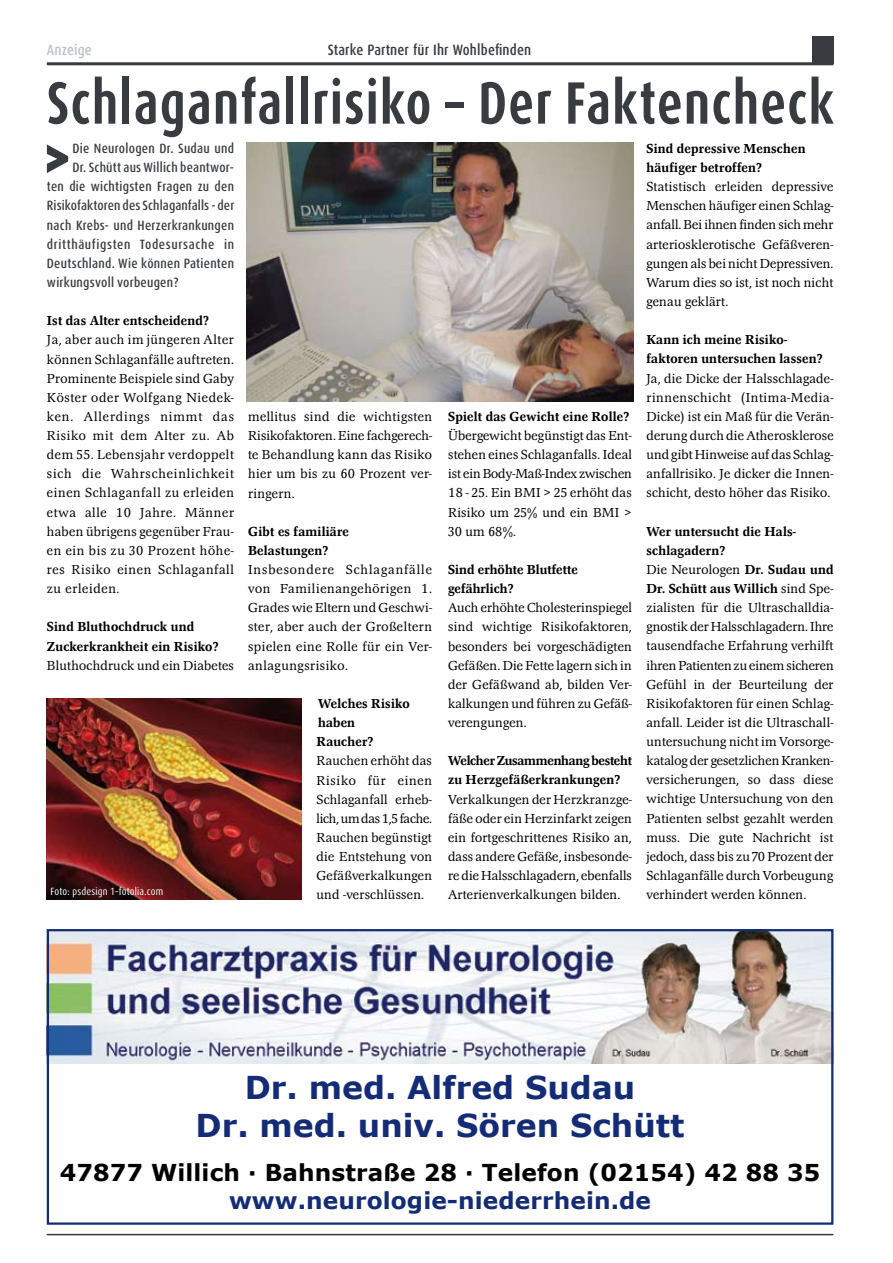
<style>
.page{position:relative;width:893px;height:1263px;background:#fff}
.page>*{position:absolute;margin:0;border:0;box-sizing:border-box;transform-origin:0 0}
.t1{font:700 condensed 60px "Dax OT";letter-spacing:.025em;color:#383c40;scale:.9 1}
.t2{font:700 31.5px/37.8px "Verdana";color:#142c76;text-align:center}
.t3{font:700 23.25px "Verdana";letter-spacing:.005em;color:#000}
.t4{font:700 23.25px "Verdana";letter-spacing:.005em;color:#142c76}
.t5{font:500 15px "Dax Condensed";letter-spacing:.01em;color:#383c40}
.t6{font:500 15px "Dax Condensed";letter-spacing:.01em;color:#bdc2c5}
.t7{font:300 13.5px/19.2px "Magna EF";letter-spacing:.02em;color:#000;text-align:justify}
.t8{font:700 13.5px/19.2px "Magna EF";letter-spacing:.02em;color:#000}
.t9{font:500 condensed 13.5px "Dax OT";letter-spacing:.02em;color:#383c40}
.t10{font:700 13.5px/19.2px "Magna EF";letter-spacing:-.015em;color:#000}
.t11{font:500 condensed 13.5px "Dax OT";letter-spacing:.045em;color:#383c40}
.t12{font:condensed 10.5px "Dax OT";letter-spacing:.02em;color:#fff}
.s1{font-weight:700}
</style>
<div class="page">
<hr style="left:47px;top:1234px;width:786px;height:1px;background:#383c40">
<div style="left:812px;top:36px;width:21px;height:28px;background:#383c40"></div>
<hr style="left:47px;top:62px;width:786px;height:3px;background:#383c40">
<svg style="left:47px;top:144px;width:21px;height:29px"></svg>
<img style="left:50px;top:932px;width:780px;height:131px">
<div style="left:47px;top:929px;width:786px;height:296px;border:2px solid #142c76"></div>
<img style="left:247px;top:142px;width:387px;height:260px">
<img style="left:47px;top:698px;width:255px;height:201px">
<p class="t6" style="left:47px;top:42px;width:47px">Anzeige</p>
<p class="t5" style="left:328px;top:42px;width:205px">Starke Partner für Ihr Wohlbefinden</p>
<h1 class="t1" style="left:47px;top:64px;width:876px">Schlaganfallrisiko – Der Faktencheck</h1>
<p class="t9" style="left:72px;top:140px;width:163px">Die Neurologen Dr. Sudau und</p>
<p class="t9" style="left:72px;top:159px;width:163px">Dr. Schütt aus Willich beantwor-</p>
<p class="t9" style="left:47px;top:178px;width:189px">ten die wichtigsten Fragen zu den</p>
<p class="t9" style="left:47px;top:197px;width:189px">Risikofaktoren des Schlaganfalls - der</p>
<p class="t9" style="left:47px;top:216px;width:189px">nach Krebs- und Herzerkrankungen</p>
<p class="t11" style="left:47px;top:235px;width:189px">dritthäufigsten Todesursache in</p>
<p class="t9" style="left:47px;top:255px;width:189px">Deutschland. Wie können Patienten</p>
<p class="t9" style="left:47px;top:274px;width:133px">wirkungsvoll vorbeugen?</p>
<p class="t8" style="left:47px;top:312px;width:164px">Ist das Alter entscheidend?</p>
<p class="t7" style="left:47px;top:331px;width:189px">Ja, aber auch im jüngeren Alter können Schlaganfälle auftreten.<br>Prominente Beispiele sind Gaby Köster oder Wolfgang Niedec&shy;ken. Allerdings nimmt das Risiko mit dem Alter zu. Ab dem 55. Lebensjahr verdoppelt sich die Wahrscheinlichkeit einen Schlaganfall zu erleiden etwa alle 10 Jahre. Männer haben übrigens gegenüber Frau&shy;en ein bis zu 30 Prozent höhe&shy;res Risiko einen Schlaganfall zu erleiden.</p>
<p class="t8" style="left:47px;top:618px;width:173px">Sind Bluthochdruck und<br>Zuckerkrankheit ein Risiko?</p>
<p class="t7" style="left:47px;top:656px;width:188px">Bluthochdruck und ein Diabetes</p>
<p class="t12" style="left:50px;top:885px;width:114px">Foto: psdesign 1–fotolia.com</p>
<p class="t7" style="left:248px;top:407px;width:185px">mellitus sind die wichtigsten Risikofaktoren. Eine fachgerech&shy;te Behandlung kann das Risiko hier um bis zu 60 Prozent ver&shy;ringern.</p>
<p class="t8" style="left:248px;top:522px;width:102px">Gibt es familiäre<br>Belastungen?</p>
<p class="t7" style="left:248px;top:560px;width:185px">Insbesondere Schlaganfälle von Familienangehörigen 1.<br>Grades wie Eltern und Geschwi&shy;ster, aber auch der Großeltern spielen eine Rolle für ein Ver&shy;anlagungsrisiko.</p>
<p class="t8" style="left:316px;top:694px;width:95px">Welches Risiko haben<br>Raucher?</p>
<p class="t7" style="left:316px;top:752px;width:117px">Rauchen erhöht das Risiko für einen Schlaganfall erheb&shy;lich, um das 1,5 fache.<br>Rauchen begünstigt die Entstehung von Gefäßverkalkungen und -verschlüssen.</p>
<p class="t8" style="left:448px;top:407px;width:183px">Spielt das Gewicht eine Rolle?</p>
<p class="t7" style="left:448px;top:426px;width:185px">Übergewicht begünstigt das Ent&shy;stehen eines Schlaganfalls. Ideal ist ein Body-Maß-Index zwischen 18 - 25. Ein BMI &gt; 25 erhöht das Risiko um 25% und ein BMI &gt; 30 um 68%.</p>
<p class="t8" style="left:448px;top:560px;width:131px">Sind erhöhte Blutfette gefährlich?</p>
<p class="t7" style="left:448px;top:599px;width:185px">Auch erhöhte Cholesterinspiegel sind wichtige Risikofaktoren, besonders bei vorgeschädigten Gefäßen. Die Fette lagern sich in der Gefäßwand ab, bilden Ver&shy;kalkungen und führen zu Gefäß&shy;verengungen.</p>
<p class="t10" style="left:448px;top:752px;width:185px">Welcher Zusammenhang besteht zu Herzgefäßerkrankungen?</p>
<p class="t7" style="left:448px;top:790px;width:185px">Verkalkungen der Herzkranzge&shy;fäße oder ein Herzinfarkt zeigen ein fortgeschrittenes Risiko an, dass andere Gefäße, insbesonde&shy;re die Halsschlagadern, ebenfalls Arterienverkalkungen bilden.</p>
<p class="t8" style="left:646px;top:139px;width:161px">Sind depressive Menschen häufiger betroffen?</p>
<p class="t7" style="left:646px;top:178px;width:189px">Statistisch erleiden depressive Menschen häufiger einen Schlag&shy;anfall. Bei ihnen finden sich mehr arteriosklerotische Gefäßveren&shy;gungen als bei nicht Depressiven.<br>Warum dies so ist, ist noch nicht genau geklärt.</p>
<p class="t8" style="left:646px;top:331px;width:178px">Kann ich meine Risiko&shy;faktoren untersuchen lassen?</p>
<p class="t7" style="left:646px;top:369px;width:189px">Ja, die Dicke der Halsschlagade&shy;rinnenschicht (Intima-Media-Dicke) ist ein Maß für die Verän&shy;derung durch die Atherosklerose und gibt Hinweise auf das Schlag&shy;anfallrisiko. Je dicker die Innen&shy;schicht, desto höher das Risiko.</p>
<p class="t7" style="left:646px;top:522px;width:189px;text-align:left"><span class="s1">Wer untersucht die Hals&shy;schlagadern?<br></span>Die Neurologen <span class="s1">Dr. Sudau und<br>Dr. Schütt aus Willich</span> sind Spe&shy;zialisten für die Ultraschalldia&shy;gnostik der Halsschlagadern. Ihre tausendfache Erfahrung verhilft ihren Patienten zu einem sicheren<br>Gefühl in der Beurteilung der<br>Risikofaktoren für einen Schlag&shy;anfall. Leider ist die Ultraschall&shy;untersuchung nicht im Vorsorge&shy;katalog der gesetzlichen Kranken&shy;versicherungen, so dass diese wichtige Untersuchung von den<br>Patienten selbst gezahlt werden muss. Die gute Nachricht ist jedoch, dass bis zu 70 Prozent der<br>Schlaganfälle durch Vorbeugung verhindert werden können.</p>
<h2 class="t2" style="left:196px;top:1068px;width:490px">Dr. med. Alfred Sudau<br>Dr. med. univ. Sören Schütt</h2>
<h3 class="t3" style="left:60px;top:1156px;width:762px">47877 Willich · Bahnstraße 28 · Telefon (02154) 42 88 35</h3>
<h3 class="t4" style="left:229px;top:1184px;width:424px">www.neurologie-niederrhein.de</h3>
</div>
